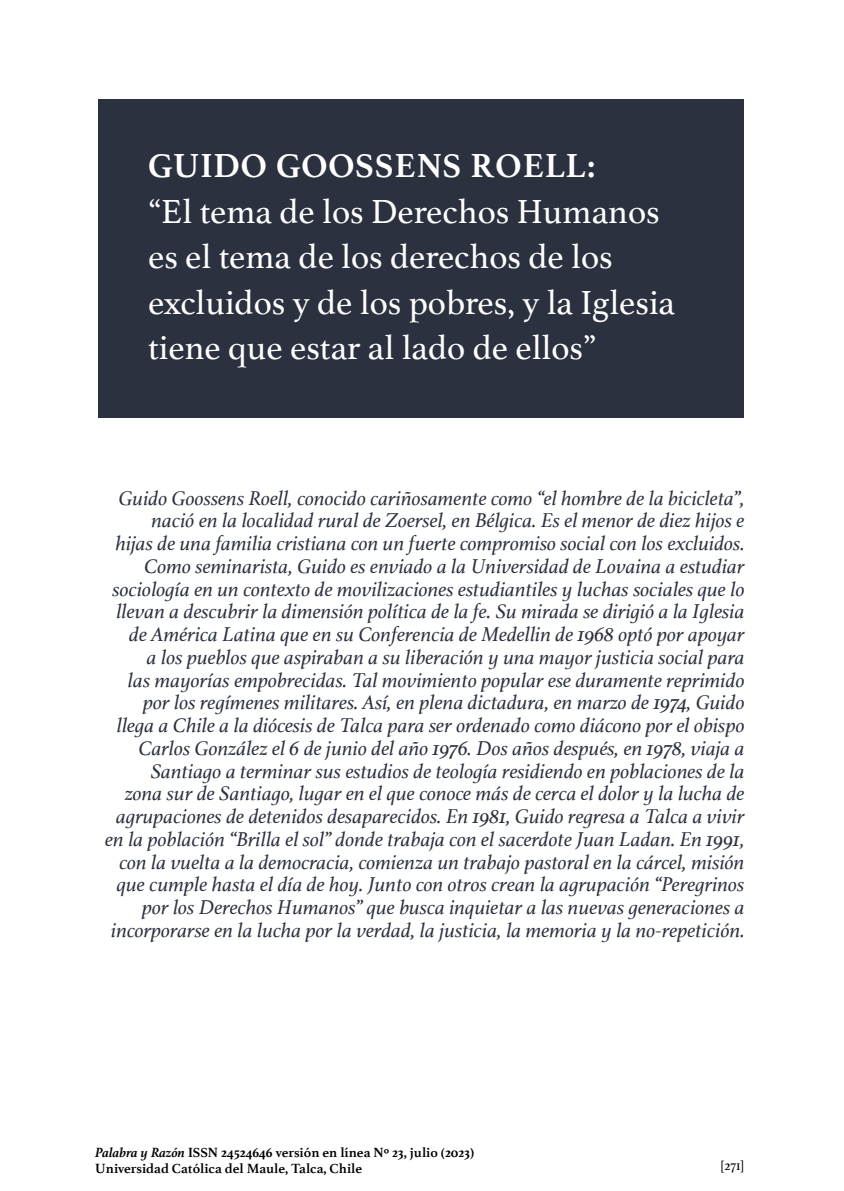
<style>
.page{position:relative;width:844px;height:1191px;background:#fff}
.page>*{position:absolute;margin:0;border:0;box-sizing:border-box;transform-origin:0 0}
.t1{font:35px/45.5px "Athelas";color:#fff}
.t2{font:700 35px "Athelas";letter-spacing:.025em;color:#fff}
.t3{font:italic 21px/22.8px "Athelas";color:#2b313f;text-align:right}
.t4{font:700 14px/15.8px "Athelas";color:#000}
.t5{font:14px "Athelas";color:#000}
.s1{font-style:italic}
</style>
<div class="page">
<div style="left:98px;top:99px;width:645px;height:318px;background:#2b313f"></div>
<h1 class="t2" style="left:148px;top:137px;width:448px">GUIDO GOOSSENS ROELL:</h1>
<h1 class="t1" style="left:148px;top:187px;width:528px">“El tema de los Derechos Humanos es el tema de los derechos de los excluidos y de los pobres, y la Iglesia tiene que estar al lado de ellos”</h1>
<p class="t3" style="left:105px;top:486px;width:641px">Guido Goossens Roell, conocido cariñosamente como “el hombre de la bicicleta”, nació en la localidad rural de Zoersel, en Bélgica. Es el menor de diez hijos e<br>hijas de una familia cristiana con un fuerte compromiso social con los excluidos.<br>Como seminarista, Guido es enviado a la Universidad de Lovaina a estudiar sociología en un contexto de movilizaciones estudiantiles y luchas sociales que lo llevan a descubrir la dimensión política de la fe. Su mirada se dirigió a la Iglesia de América Latina que en su Conferencia de Medellin de 1968 optó por apoyar<br>a los pueblos que aspiraban a su liberación y una mayor justicia social para<br>las mayorías empobrecidas. Tal movimiento popular ese duramente reprimido por los regímenes militares. Así, en plena dictadura, en marzo de 1974, Guido llega a Chile a la diócesis de Talca para ser ordenado como diácono por el obispo Carlos González el 6 de junio del año 1976. Dos años después, en 1978, viaja a Santiago a terminar sus estudios de teología residiendo en poblaciones de la<br>zona sur de Santiago, lugar en el que conoce más de cerca el dolor y la lucha de agrupaciones de detenidos desaparecidos. En 1981, Guido regresa a Talca a vivir en la población “Brilla el sol” donde trabaja con el sacerdote Juan Ladan. En 1991, con la vuelta a la democracia, comienza un trabajo pastoral en la cárcel, misión que cumple hasta el día de hoy. Junto con otros crean la agrupación “Peregrinos por los Derechos Humanos” que busca inquietar a las nuevas generaciones a incorporarse en la lucha por la verdad, la justicia, la memoria y la no-repetición.</p>
<p class="t4" style="left:95px;top:1144px;width:380px"><span class="s1">Palabra y Razón</span> ISSN 24524646 versión en línea Nº 23, julio (2023)<br>Universidad Católica del Maule, Talca, Chile</p>
<p class="t5" style="left:720px;top:1154px;width:26px">[271]</p>
</div>
